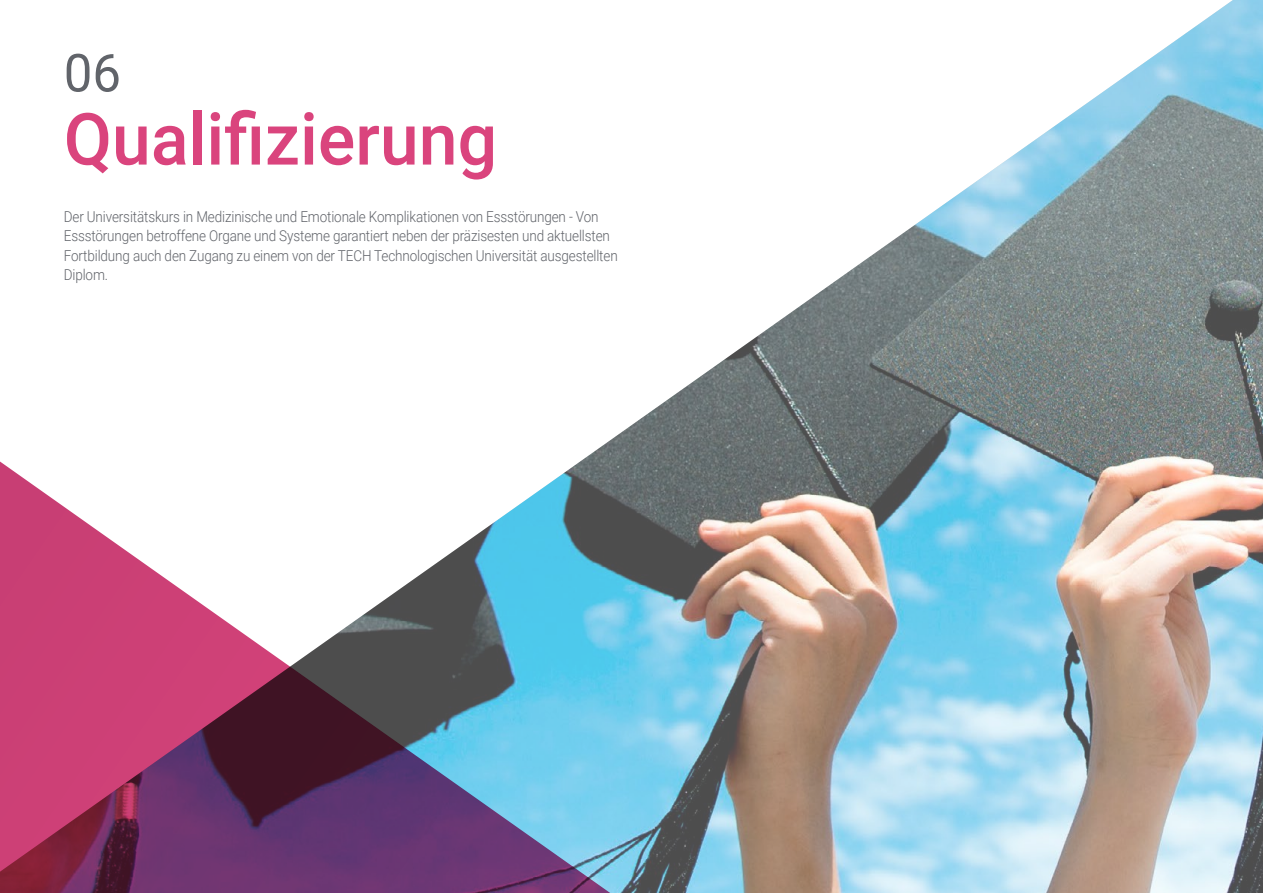
<style>
.page{position:relative;width:1263px;height:893px;background:#fff}
.page>*{position:absolute;margin:0;border:0;box-sizing:border-box;transform-origin:0 0}
.t1{font:500 72px "Roboto";color:#da447d}
.t2{font:52.5px "Roboto";color:#61646a}
.t3{font:300 15px/19.5px "Roboto";letter-spacing:-.01em;color:#61646a;scale:.9 1}
</style>
<div class="page">
<img style="left:602px;top:0;width:661px;height:893px">
<svg style="left:0;top:446px;width:640px;height:447px"></svg>
<h2 class="t2" style="left:64px;top:36px;width:59px">06</h2>
<h1 class="t1" style="left:64px;top:89px;width:435px">Qualifizierung</h1>
<p class="t3" style="left:64px;top:206px;width:617px">Der Universitätskurs in Medizinische und Emotionale Komplikationen von Essstörungen - Von Essstörungen betroffene Organe und Systeme garantiert neben der präzisesten und aktuellsten Fortbildung auch den Zugang zu einem von der TECH Technologischen Universität ausgestellten Diplom.</p>
</div>
